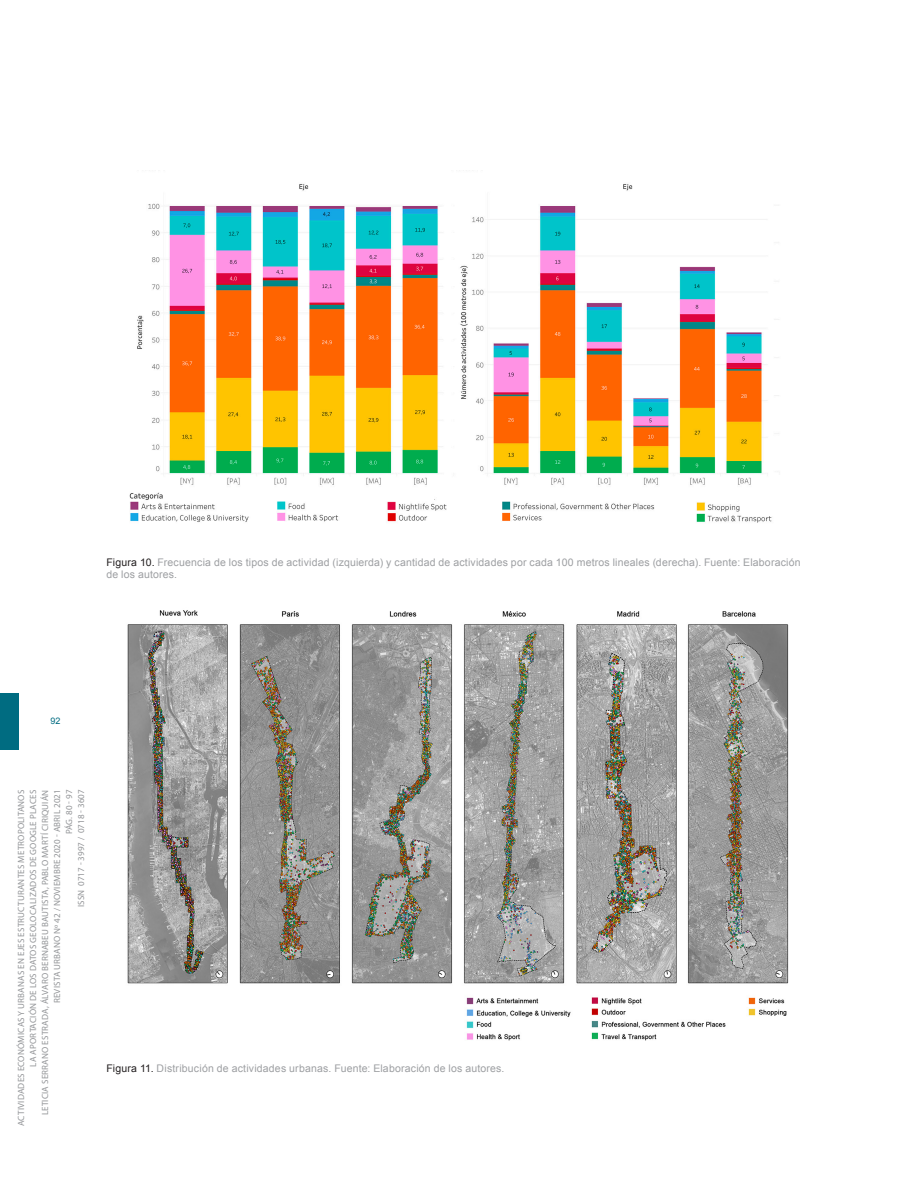
<style>
.page{position:relative;width:915px;height:1191px;background:#fff}
.page>*{position:absolute;margin:0;border:0;box-sizing:border-box;transform-origin:0 0}
._13_Pie_Foto{font:10.5px/12.6px "Arial";letter-spacing:.02em;color:#9d9fa2}
.t1{font:9px/12px "Myriad Pro";letter-spacing:.02em;color:#939598;text-align:right}
.t2{font:9px "Arial";color:#006c81}
.s1{color:#231f20}
</style>
<div class="page">
<div style="left:0;top:693px;width:19px;height:56px;background:#006c81"></div>
<img style="left:129px;top:184px;width:650px;height:339px">
<img style="left:127px;top:610px;width:662px;height:431px">
<p class="_13_Pie_Foto" style="left:106px;top:556px;width:695px"><span class="s1">Figura 10.</span> Frecuencia de los tipos de actividad (izquierda) y cantidad de actividades por cada 100 metros lineales (derecha). Fuente: Elaboración de los autores.</p>
<p class="t2" style="left:51px;top:715px;width:12px">92</p>
<p class="t1" style="left:15px;top:1126px;width:338px;rotate:-90deg">ACTIVIDADES ECONÓMICAS Y URBANAS EN EJES ESTRUCTURANTES METROPOLITANOS LA APORTACIÓN DE LOS DATOS GEOLOCALIZADOS DE GOOGLE PLACES<br>LETICIA SERRANO ESTRADA, ÁLVARO BERNABEU BAUTISTA, PABLO MARTÍ CIRIQUIÁN REVISTA URBANO Nº 42 / NOVIEMBRE 2020 - ABRIL 2021<br>PÁG. 80 - 97<br>ISSN 0717 - 3997 / 0718 - 3607</p>
<p class="_13_Pie_Foto" style="left:106px;top:1062px;width:399px"><span class="s1">Figura 11.</span> Distribución de actividades urbanas. Fuente: Elaboración de los autores.</p>
</div>
